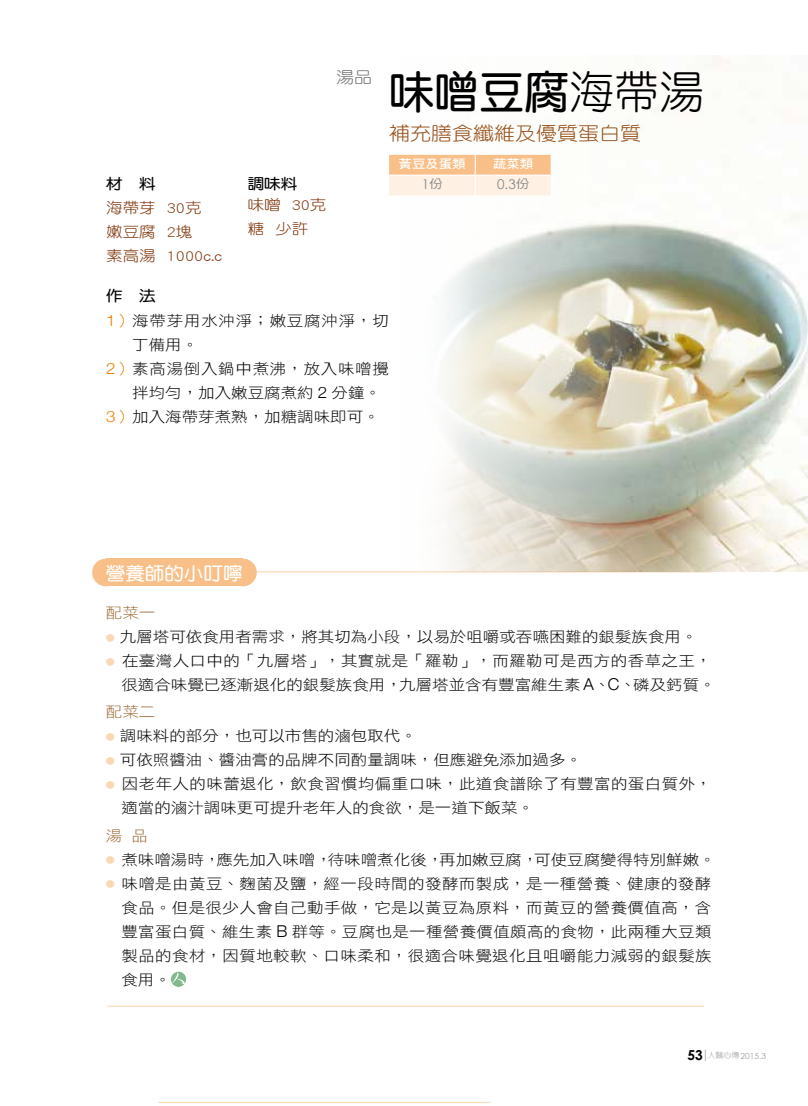
<style>
.page{position:relative;width:808px;height:1106px;background:#fff}
.page>*{position:absolute;margin:0;border:0;box-sizing:border-box;transform-origin:0 0}
.t1{font:45px "DF Yuan Std W7";color:#000}
.t2{font:18.9px "DF Yuan Std W3";color:#964f19;scale:1.11 1}
.t3{font:18.6px "DF Yuan Std W7";color:#fff;scale:1.05 1}
.t4{font:16.2px "DF Yuan Std W3";color:#727171;scale:1.11 1}
.t5{font:14.85px/24px "DF Hei Std W3";color:#000;text-align:right;scale:1.11 1}
.t6{font:14.85px/24px "DF Hei Std W3";letter-spacing:.025em;color:#000;scale:1.11 1}
.t7{font:14.85px "DF Hei Std W3";letter-spacing:.045em;color:#000;scale:1.11 1}
.t8{font:14.85px/24px "DF Yuan Std W3";color:#80350b;scale:1.11 1}
.t9{font:14.85px "DF Yuan Std W7";color:#000;scale:1.11 1}
.t10{font:14.85px "DF Hei Std W3";color:#963;scale:1.11 1}
.t11{font:13.5px "Century Gothic";color:#898989}
.t12{font:12.15px "DF Hei Std W7";letter-spacing:-.005em;color:#fff;scale:1.11 1}
.t13{font:8.4px "Century Gothic";color:#9fa0a0}
.s1{font-family:"DF Yuan Std W3"}
.s2{font-family:"DF Hei Std W5";font-size:12.15px}
.s3{font-family:"Helvetica Neue";font-weight:300;font-size:15.75px;color:#ef7d00}
.s4{color:#ef7d00}
.s5{font-family:"Helvetica Neue";font-weight:300;font-size:15.75px}
.s6{font-size:8.55px;color:#fbd8b5}
.s7{font-family:"Helvetica Neue";font-weight:300;font-size:16.35px}
.s8{font-weight:700;font-size:13.65px;color:#000}
.s9{font-family:"Lin Gothic";font-weight:300;font-size:7.65px}
</style>
<div class="page">
<div style="left:171px;top:971px;width:15px;height:15px;background:#81b88e;border-radius:50%"></div>
<svg style="left:172px;top:972px;width:13px;height:12px"></svg>
<hr style="left:158px;top:1101px;width:332px;height:1px;background:#fbd8b5">
<hr style="left:107px;top:1005px;width:597px;height:1px;background:#fbd8b5">
<hr style="left:106px;top:571px;width:606px;height:1px;background:#fbd8b5">
<div style="left:106px;top:558px;width:137px;height:28px;background:#f8c088"></div>
<div style="left:229px;top:558px;width:28px;height:28px;background:#f8c088;border-radius:50%"></div>
<div style="left:92px;top:558px;width:28px;height:28px;background:#f8c088;border-radius:50%"></div>
<img style="left:402px;top:55px;width:406px;height:516px">
<svg style="left:389px;top:155px;width:163px;height:40px;background:#fbd9b6"></svg>
<hr style="left:389px;top:175px;width:86px;height:1px;background:#fff">
<hr style="left:475px;top:175px;width:76px;height:1px;background:#fff">
<svg style="left:705px;top:1049px;width:1px;height:12px"></svg>
<p class="t9" style="left:106px;top:176px;width:46px">材　料</p>
<p class="t8" style="left:106px;top:195px;width:106px">海帶芽 30克<br>嫩豆腐 2塊<br>素高湯 1000c.c</p>
<p class="t4" style="left:336px;top:68px;width:34px">湯品</p>
<p class="t9" style="left:248px;top:176px;width:46px">調味料</p>
<p class="t8" style="left:248px;top:192px;width:72px">味噌 30克糖 少許</p>
<h1 class="t1" style="left:389px;top:67px;width:316px">味噌豆腐<span class="s1">海帶湯</span></h1>
<p class="t2" style="left:389px;top:123px;width:229px">補充膳食纖維及優質蛋白質</p>
<p class="t12" style="left:399px;top:157px;width:62px">黃豆及蛋類</p>
<p class="t12" style="left:493px;top:157px;width:38px">蔬菜類</p>
<p class="t11" style="left:422px;top:176px;width:22px">1<span class="s2">份</span></p>
<p class="t11" style="left:497px;top:176px;width:34px">0.3<span class="s2">份</span></p>
<p class="t9" style="left:106px;top:288px;width:46px">作　法</p>
<p class="t7" style="left:106px;top:313px;width:256px"><span class="s3">1</span><span class="s4">）</span>海帶芽用水沖淨；嫩豆腐沖淨，切</p>
<p class="t5" style="left:132px;top:332px;width:61px">丁備用。</p>
<p class="t7" style="left:106px;top:361px;width:256px"><span class="s3">2</span><span class="s4">）</span>素高湯倒入鍋中煮沸，放入味噌攪</p>
<p class="t5" style="left:132px;top:380px;width:226px">拌均勻，加入嫩豆腐煮約 <span class="s5">2</span> 分鐘。</p>
<p class="t5" style="left:106px;top:404px;width:248px"><span class="s3">3</span><span class="s4">）</span>加入海帶芽煮熟，加糖調味即可。</p>
<p class="t3" style="left:106px;top:563px;width:131px">營養師的小叮嚀</p>
<p class="t10" style="left:106px;top:605px;width:46px">配菜一</p>
<p class="t5" style="left:106px;top:625px;width:534px"><span class="s6">●</span> 九層塔可依食用者需求，將其切為小段，以易於咀嚼或吞嚥困難的銀髮族食用。</p>
<p class="t5" style="left:106px;top:649px;width:551px"><span class="s6">●</span> 在臺灣人口中的「九層塔」，其實就是「羅勒」，而羅勒可是西方的香草之王，很適合味覺已逐漸退化的銀髮族食用，九層塔並含有豐富維生素 <span class="s7">A</span>、<span class="s7">C</span>、磷及鈣質。</p>
<p class="t10" style="left:106px;top:704px;width:46px">配菜二</p>
<p class="t5" style="left:106px;top:724px;width:282px"><span class="s6">●</span> 調味料的部分，也可以市售的滷包取代。</p>
<p class="t5" style="left:106px;top:748px;width:430px"><span class="s6">●</span> 可依照醬油、醬油膏的品牌不同酌量調味，但應避免添加過多。</p>
<p class="t6" style="left:121px;top:772px;width:533px;text-indent:-16px"><span class="s6">●</span> 因老年人的味蕾退化，飲食習慣均偏重口味，此道食譜除了有豐富的蛋白質外，適當的滷汁調味更可提升老年人的食欲，是一道下飯菜。</p>
<p class="t10" style="left:106px;top:827px;width:39px">湯 品</p>
<p class="t5" style="left:106px;top:847px;width:551px"><span class="s6">●</span> 煮味噌湯時，應先加入味噌，待味噌煮化後，再加嫩豆腐，可使豆腐變得特別鮮嫩。</p>
<p class="t5" style="left:121px;top:871px;width:533px;text-align:justify;text-indent:-16px"><span class="s6">●</span> 味噌是由黃豆、麴菌及鹽，經一段時間的發酵而製成，是一種營養、健康的發酵食品。但是很少人會自己動手做，它是以黃豆為原料，而黃豆的營養價值高，含豐富蛋白質、維生素 <span class="s7">B</span> 群等。豆腐也是一種營養價值頗高的食物，此兩種大豆類製品的食材，因質地較軟、口味柔和，很適合味覺退化且咀嚼能力減弱的銀髮族食用。</p>
<p class="t13" style="left:688px;top:1050px;width:80px"><span class="s8">53</span> <span class="s9">人醫心傳</span>2015.3</p>
</div>
